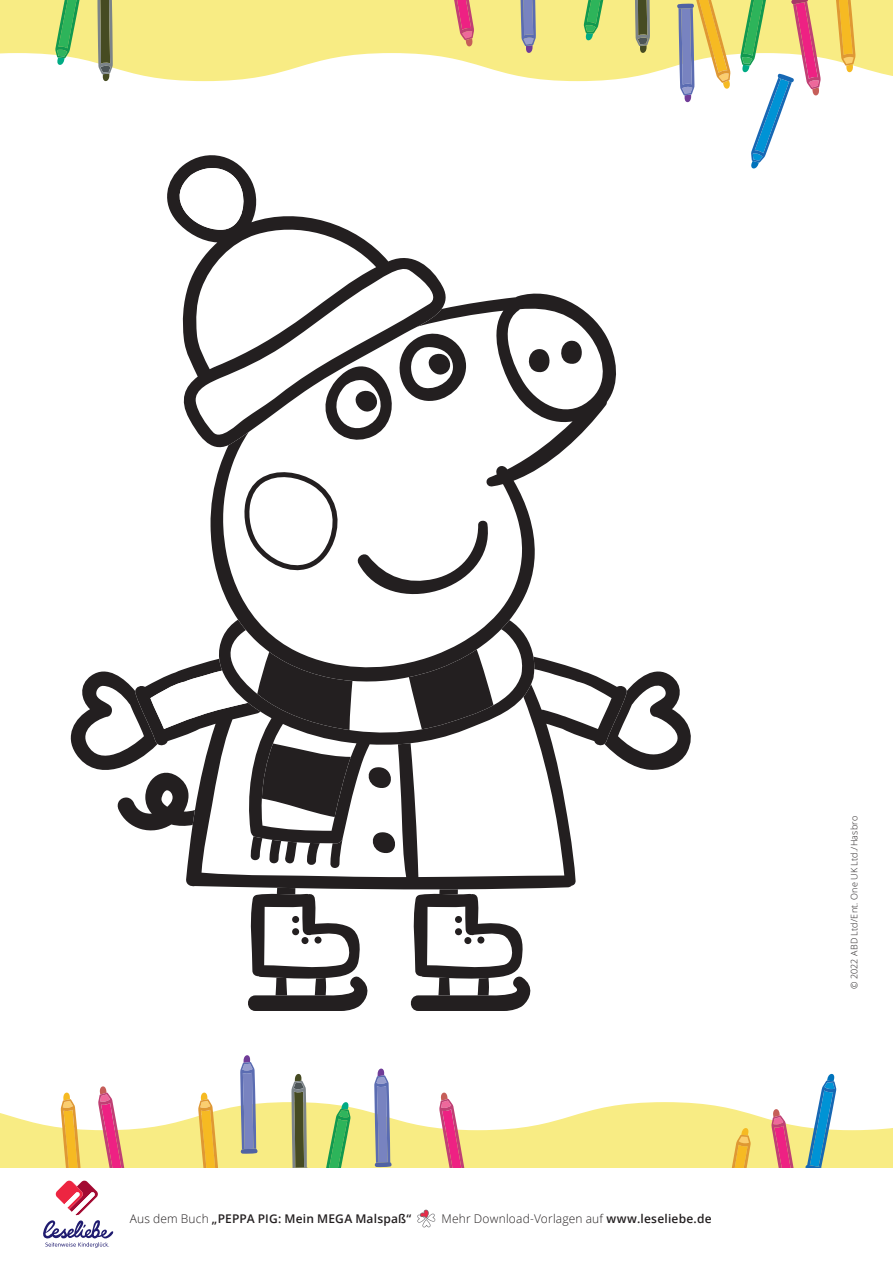
<style>
.page{position:relative;width:893px;height:1263px;background:#fff}
.page>*{position:absolute;margin:0;border:0;box-sizing:border-box;transform-origin:0 0}
.t1{font:300 12px "Open Sans";letter-spacing:.015em;color:#231f20}
.t2{font:600 12px "Open Sans";letter-spacing:.015em;color:#231f20}
.t3{font:300 9px "Open Sans";letter-spacing:.025em;color:#231f20}
.s1{font-weight:300}
.s2{font-weight:600}
</style>
<div class="page">
<div style="left:439px;top:889px;width:19px;height:5px;background:#231f20"></div>
<svg style="left:410px;top:894px;width:121px;height:117px"></svg>
<div style="left:455px;top:916px;width:7px;height:7px;background:#231f20;border-radius:50%"></div>
<div style="left:455px;top:928px;width:7px;height:7px;background:#231f20;border-radius:50%"></div>
<div style="left:464px;top:937px;width:7px;height:7px;background:#231f20;border-radius:50%"></div>
<div style="left:477px;top:936px;width:7px;height:7px;background:#231f20;border-radius:50%"></div>
<div style="left:277px;top:888px;width:18px;height:6px;background:#231f20"></div>
<svg style="left:248px;top:894px;width:120px;height:117px"></svg>
<div style="left:292px;top:916px;width:7px;height:7px;background:#231f20;border-radius:50%"></div>
<div style="left:292px;top:928px;width:7px;height:7px;background:#231f20;border-radius:50%"></div>
<div style="left:301px;top:937px;width:7px;height:7px;background:#231f20;border-radius:50%"></div>
<div style="left:314px;top:936px;width:8px;height:7px;background:#231f20;border-radius:50%"></div>
<svg style="left:186px;top:877px;width:390px;height:12px;background:#312e2f"></svg>
<svg style="left:70px;top:661px;width:621px;height:216px"></svg>
<svg style="left:218px;top:682px;width:316px;height:161px"></svg>
<svg style="left:210px;top:293px;width:411px;height:389px"></svg>
<svg style="left:242px;top:464px;width:98px;height:115px"></svg>
<svg style="left:355px;top:519px;width:141px;height:102px"></svg>
<svg style="left:167px;top:155px;width:280px;height:299px"></svg>
<svg style="left:176px;top:162px;width:290px;height:282px"></svg>
<svg style="left:0;top:0;width:893px;height:81px;fill:#f8ec84"></svg>
<svg style="left:676px;top:0;width:55px;height:103px"></svg>
<svg style="left:520px;top:0;width:16px;height:55px"></svg>
<svg style="left:834px;top:0;width:22px;height:74px;background:#f2c960"></svg>
<svg style="left:584px;top:0;width:29px;height:42px"></svg>
<svg style="left:635px;top:0;width:15px;height:55px"></svg>
<svg style="left:446px;top:0;width:28px;height:49px"></svg>
<svg style="left:740px;top:0;width:81px;height:169px"></svg>
<svg style="left:55px;top:0;width:29px;height:67px;background:#9ad07f"></svg>
<svg style="left:97px;top:0;width:16px;height:82px"></svg>
<svg style="left:0;top:1102px;width:893px;height:65px;fill:#f8ec84"></svg>
<svg style="left:240px;top:1055px;width:18px;height:99px;background:#9198bd"></svg>
<svg style="left:198px;top:1092px;width:21px;height:75px;background:#f1c760"></svg>
<svg style="left:98px;top:1086px;width:28px;height:81px"></svg>
<svg style="left:374px;top:1068px;width:18px;height:99px;background:#9198bd"></svg>
<svg style="left:61px;top:1092px;width:21px;height:75px"></svg>
<svg style="left:321px;top:1102px;width:29px;height:65px;background:#96ce74"></svg>
<svg style="left:291px;top:1073px;width:16px;height:94px;background:#797d64"></svg>
<svg style="left:439px;top:1092px;width:28px;height:75px"></svg>
<svg style="left:805px;top:1073px;width:31px;height:94px"></svg>
<svg style="left:771px;top:1107px;width:28px;height:60px"></svg>
<svg style="left:723px;top:1126px;width:28px;height:41px"></svg>
<svg style="left:417px;top:1209px;width:18px;height:18px"></svg>
<svg style="left:43px;top:1180px;width:70px;height:68px"></svg>
<p class="t2" style="left:130px;top:1210px;width:283px"><span class="s1">Aus dem Buch</span> „PEPPA PIG: Mein MEGA Malspaß“</p>
<p class="t1" style="left:442px;top:1210px;width:272px">Mehr Download-Vorlagen auf <span class="s2">www.leseliebe.de</span></p>
<p class="t3" style="left:848px;top:989px;width:175px;rotate:-90deg">© 2022 ABD Ltd/Ent. One UK Ltd./Hasbro</p>
</div>
